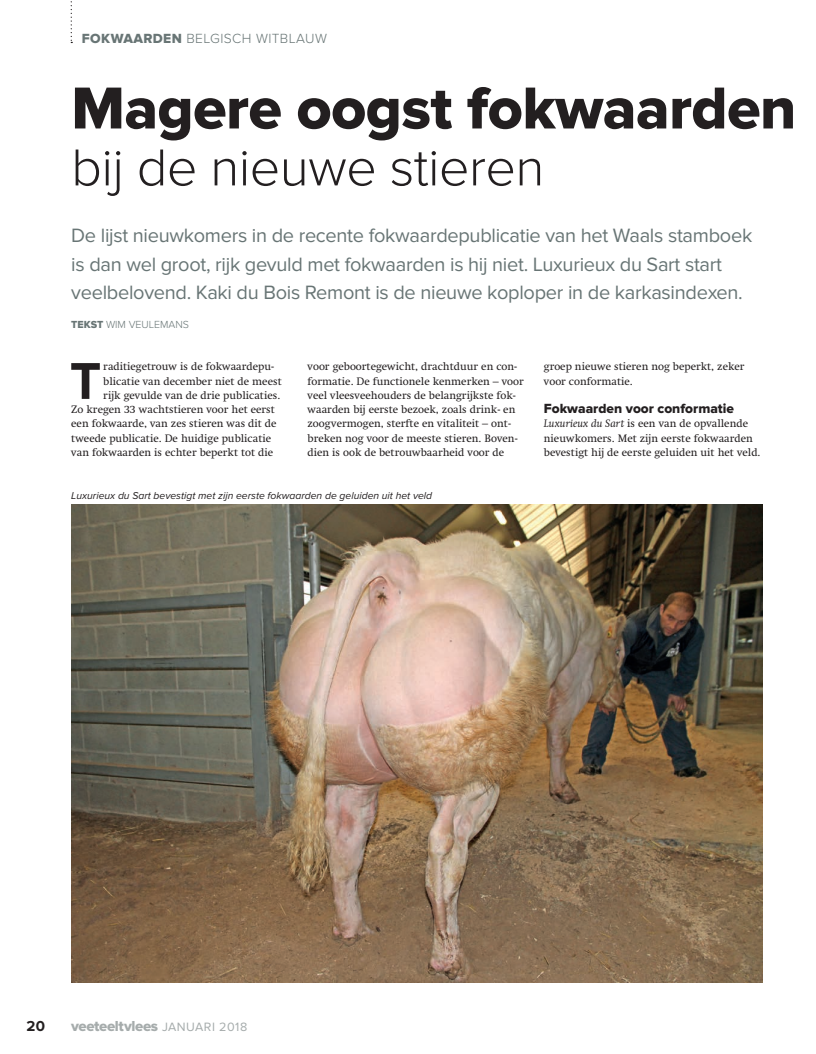
<style>
.page{position:relative;width:816px;height:1054px;background:#fff}
.page>*{position:absolute;margin:0;border:0;box-sizing:border-box;transform-origin:0 0}
.t1{font:61.25px "Proxima Nova Extrabld";letter-spacing:-.01em;color:#231f20}
.t2{font:300 53.75px "Proxima Nova";letter-spacing:-.01em;color:#231f20}
.t3{font:700 53.62px "Proxima Nova";color:#231f20}
.t4{font:20px/28.5px "Proxima Nova";letter-spacing:-.015em;color:#687575}
.t5{font:15px "Proxima Nova Extrabld";letter-spacing:-.025em;color:#a6acac}
.t6{font:700 15px "Proxima Nova";color:#231f20}
.t7{font:300 13.75px "Proxima Nova";letter-spacing:.03em;color:#687575}
.t8{font:13.75px "Proxima Nova Extrabld";color:#231f20}
.t9{font:11px/14.2px "Swift LT Pro";color:#231f20}
.t10{font:300 10.62px "Proxima Nova";color:#687575}
.t11{font:italic 10.38px "Proxima Nova";color:#231f20}
.s1{font-family:"Proxima Nova Extrabld";font-weight:400}
.s2{font-style:italic}
.s3{font-family:"Proxima Nova";font-size:12.5px}
</style>
<div class="page">
<img style="left:71px;top:504px;width:691px;height:478px">
<svg style="left:71px;top:1px;width:1px;height:42px"></svg>
<p class="t7" style="left:82px;top:31px;width:246px"><span class="s1">FOKWAARDEN</span> BELGISCH WITBLAUW</p>
<h1 class="t1" style="left:71px;top:73px;width:726px">Magere oogst fokwaarden</h1>
<h2 class="t2" style="left:71px;top:137px;width:474px">bij de nieuwe stieren</h2>
<h3 class="t4" style="left:71px;top:222px;width:682px">De lijst nieuwkomers in de recente fokwaardepublicatie van het Waals stamboek is dan wel groot, rijk gevuld met fokwaarden is hij niet. Luxurieux du Sart start veelbelovend. Kaki du Bois Remont is de nieuwe koploper in de karkasindexen.</h3>
<p class="t10" style="left:71px;top:318px;width:119px"><span class="s1">TEKST</span> WIM VEULEMANS</p>
<h3 class="t3" style="left:70px;top:350px;width:33px">T</h3>
<p class="t9" style="left:103px;top:359px;width:172px">raditiegetrouw is de fokwaardepu-</p>
<p class="t9" style="left:103px;top:374px;width:180px">blicatie van december niet de meest</p>
<p class="t9" style="left:103px;top:388px;width:178px">rĳk gevulde van de drie publicaties.</p>
<p class="t9" style="left:71px;top:402px;width:205px">Zo kregen 33 wachtstieren voor het eerst</p>
<p class="t9" style="left:71px;top:416px;width:207px">een fokwaarde, van zes stieren was dit de</p>
<p class="t9" style="left:71px;top:430px;width:201px">tweede publicatie. De huidige publicatie</p>
<p class="t9" style="left:71px;top:445px;width:203px">van fokwaarden is echter beperkt tot die</p>
<p class="t9" style="left:307px;top:359px;width:218px">voor geboortegewicht, drachtduur en con&shy;formatie. De functionele kenmerken – voor veel vleesveehouders de belangrĳkste fok&shy;waarden bĳ eerste bezoek, zoals drink- en zoogvermogen, sterfte en vitaliteit – ont&shy;breken nog voor de meeste stieren. Boven&shy;dien is ook de betrouwbaarheid voor de</p>
<p class="t9" style="left:544px;top:359px;width:202px">groep nieuwe stieren nog beperkt, zeker voor conformatie.</p>
<p class="t8" style="left:544px;top:400px;width:192px">Fokwaarden voor conformatie</p>
<p class="t9" style="left:544px;top:416px;width:218px"><span class="s2">Luxurieux du Sart</span> is een van de opvallende nieuwkomers. Met zĳn eerste fokwaarden bevestigt hĳ de eerste geluiden uit het veld.</p>
<p class="t11" style="left:71px;top:489px;width:362px">Luxurieux du Sart bevestigt met zijn eerste fokwaarden de geluiden uit het veld</p>
<h3 class="t6" style="left:26px;top:1017px;width:20px">20</h3>
<h3 class="t5" style="left:71px;top:1017px;width:177px">veeteeltvlees <span class="s3">JANUARI 2018</span></h3>
</div>
